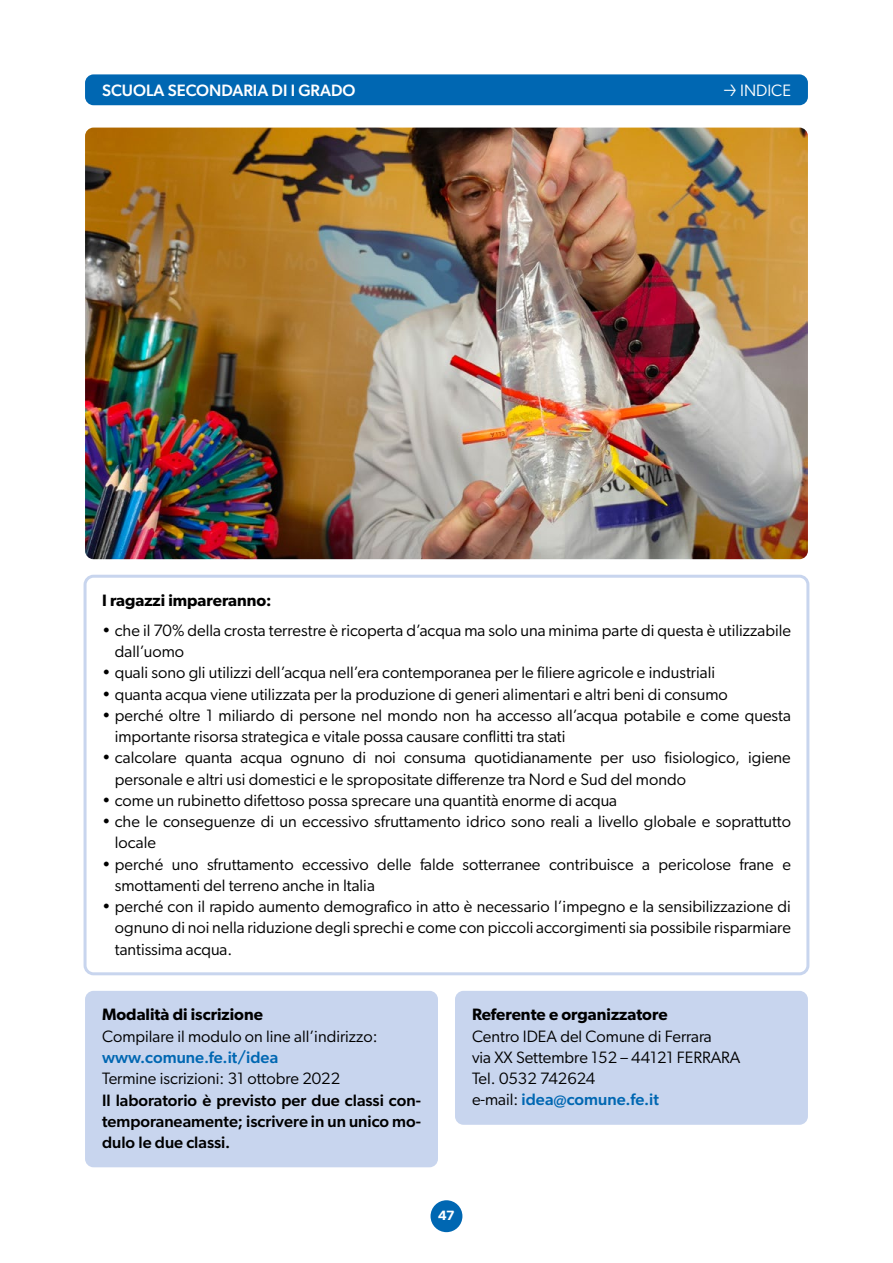
<style>
.page{position:relative;width:893px;height:1263px;background:#fff}
.page>*{position:absolute;margin:0;border:0;box-sizing:border-box;transform-origin:0 0}
.t1{font:16.5px/21.3px "Gibson";color:#000}
.t2{font:500 16.5px/21.3px "Gibson";color:#000;text-align:justify}
.t3{font:600 16.5px "Gibson";color:#000}
.t4{font:500 16.5px "Gibson";color:#fff}
.t5{font:500 16.5px "Gibson";color:#0067b2}
.t6{font:16.5px "Gibson";color:#fff}
.t7{font:600 13.5px "Gibson";color:#fff}
.s1{font-family:"Bernino Sans";font-stretch:condensed}
.s2{font-weight:500;color:#0067b2}
</style>
<div class="page">
<img style="left:85px;top:128px;width:723px;height:431px">
<div style="left:431px;top:1200px;width:31px;height:32px;background:#0067b2;border-radius:50%"></div>
<div style="left:85px;top:74px;width:723px;height:31px;background:#0067b2;border-radius:9px"></div>
<div style="left:84px;top:575px;width:725px;height:400px;border:3px solid #c8d5ee;border-radius:9px"></div>
<div style="left:85px;top:991px;width:353px;height:176px;background:#c8d5ee;border-radius:9px"></div>
<div style="left:455px;top:991px;width:353px;height:134px;background:#c8d5ee;border-radius:9px"></div>
<p class="t4" style="left:102px;top:80px;width:255px">SCUOLA SECONDARIA DI I GRADO</p>
<p class="t6" style="left:723px;top:80px;width:69px"><span class="s1">→</span> INDICE</p>
<p class="t3" style="left:102px;top:590px;width:171px">I ragazzi impareranno:</p>
<p class="t1" style="left:115px;top:619px;width:678px;text-indent:-13px">• che il 70% della crosta terrestre è ricoperta d’acqua ma solo una minima parte di questa è utilizzabile dall’uomo</p>
<p class="t1" style="left:102px;top:662px;width:614px">• quali sono gli utilizzi dell’acqua nell’era contemporanea per le filiere agricole e industriali</p>
<p class="t1" style="left:102px;top:683px;width:627px">• quanta acqua viene utilizzata per la produzione di generi alimentari e altri beni di consumo</p>
<p class="t1" style="left:115px;top:704px;width:678px;text-indent:-13px">• perché oltre 1 miliardo di persone nel mondo non ha accesso all’acqua potabile e come questa importante risorsa strategica e vitale possa causare conflitti tra stati</p>
<p class="t1" style="left:115px;top:747px;width:678px;text-indent:-13px">• calcolare quanta acqua ognuno di noi consuma quotidianamente per uso fisiologico, igiene personale e altri usi domestici e le spropositate differenze tra Nord e Sud del mondo</p>
<p class="t1" style="left:102px;top:789px;width:517px">• come un rubinetto difettoso possa sprecare una quantità enorme di acqua</p>
<p class="t1" style="left:115px;top:810px;width:678px;text-indent:-13px">• che le conseguenze di un eccessivo sfruttamento idrico sono reali a livello globale e soprattutto locale</p>
<p class="t1" style="left:115px;top:853px;width:678px;text-indent:-13px">• perché uno sfruttamento eccessivo delle falde sotterranee contribuisce a pericolose frane e smottamenti del terreno anche in Italia</p>
<p class="t1" style="left:115px;top:895px;width:678px;text-align:justify;text-indent:-13px">• perché con il rapido aumento demografico in atto è necessario l’impegno e la sensibilizzazione di ognuno di noi nella riduzione degli sprechi e come con piccoli accorgimenti sia possibile risparmiare tantissima acqua.</p>
<p class="t3" style="left:102px;top:1005px;width:162px">Modalità di iscrizione</p>
<p class="t1" style="left:102px;top:1025px;width:277px">Compilare il modulo on line all’indirizzo:</p>
<p class="t5" style="left:102px;top:1047px;width:178px">www.comune.fe.it/idea</p>
<p class="t1" style="left:102px;top:1068px;width:240px">Termine iscrizioni: 31 ottobre 2022</p>
<p class="t2" style="left:102px;top:1089px;width:320px">Il laboratorio è previsto per due classi con&shy;temporaneamente; iscrivere in un unico mo&shy;dulo le due classi.</p>
<p class="t3" style="left:472px;top:1005px;width:197px">Referente e organizzatore</p>
<p class="t1" style="left:472px;top:1025px;width:270px">Centro IDEA del Comune di Ferrara<br>via XX Settembre 152 – 44121 FERRARA<br>Tel. 0532 742624<br>e-mail: <span class="s2">idea@comune.fe.it</span></p>
<p class="t7" style="left:438px;top:1208px;width:18px">47</p>
</div>
